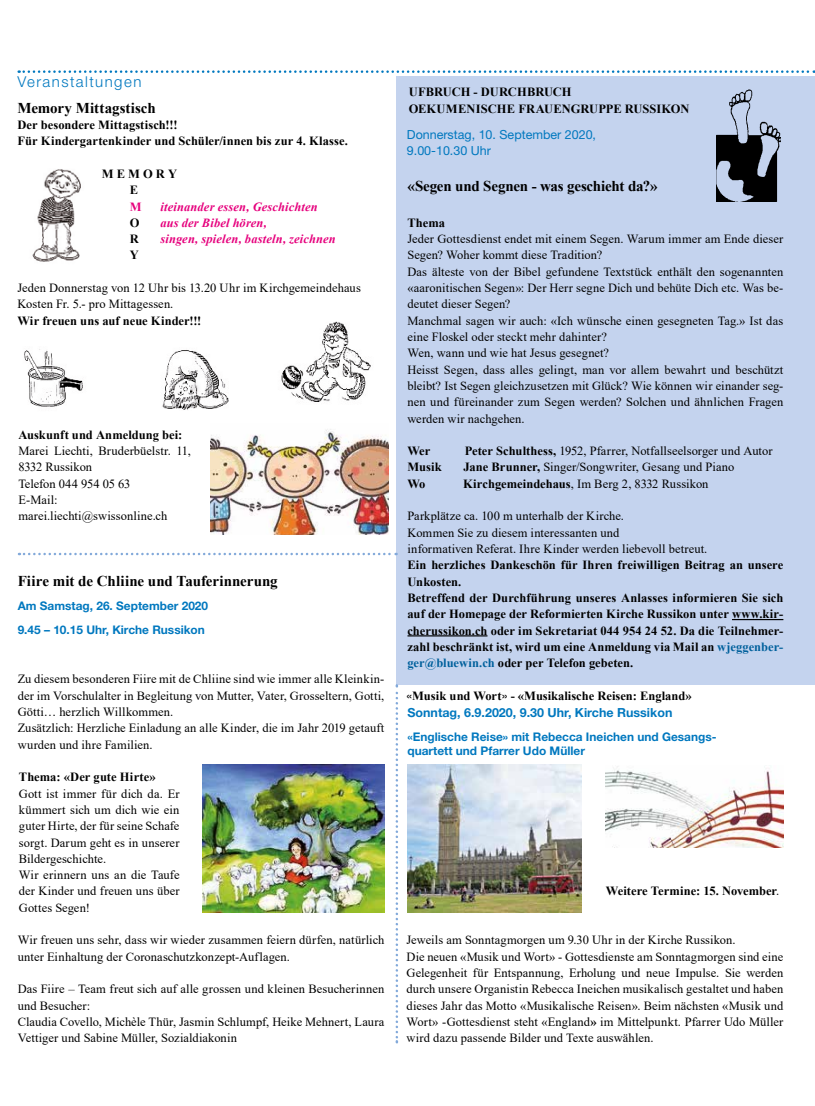
<style>
.page{position:relative;width:815px;height:1106px;background:#fff}
.page>*{position:absolute;margin:0;border:0;box-sizing:border-box;transform-origin:0 0}
.t1{font:700 15px "Times New Roman";letter-spacing:-.005em;color:#000}
.t2{font:300 15px "Helvetica Neue LT Pro";letter-spacing:.1em;color:#0078bf}
.t3{font:12.5px/16.2px "Times New Roman";letter-spacing:.005em;color:#000}
.t4{font:700 12.5px/16.2px "Times New Roman";letter-spacing:.005em;color:#000}
.t5{font:italic 700 12.5px/16.2px "Times New Roman";letter-spacing:.01em;color:#e6007d}
.t6{font:12.5px/16.2px "Helvetica Neue LT Pro";color:#0078bf}
.t7{font:700 12.5px "Helvetica Neue LT Pro";color:#0078bf}
.t8{font:700 12.5px "Times New Roman";color:#e6007d}
.t9{font:700 11.88px/24.4px "Helvetica Neue LT Pro";color:#0078bf}
.s1{font-weight:700}
.s2{color:#00609c}
.s3{font-family:"Helvetica Neue LT Pro";font-weight:400}
.s4{font-weight:400}
</style>
<div class="page">
<div style="left:397px;top:76px;width:418px;height:608px;background:#c4d3ee"></div>
<svg style="left:19px;top:70px;width:796px;height:3px"></svg>
<svg style="left:396px;top:685px;width:2px;height:358px"></svg>
<svg style="left:19px;top:553px;width:378px;height:2px"></svg>
<hr style="left:732px;top:619px;width:51px;height:1px;background:#000">
<hr style="left:407px;top:635px;width:80px;height:1px;background:#000">
<img style="left:717px;top:89px;width:63px;height:113px">
<img style="left:32px;top:169px;width:49px;height:93px">
<img style="left:24px;top:349px;width:59px;height:58px">
<img style="left:281px;top:321px;width:90px;height:81px">
<img style="left:211px;top:429px;width:177px;height:105px">
<img style="left:162px;top:350px;width:67px;height:60px">
<img style="left:203px;top:764px;width:182px;height:148px">
<img style="left:407px;top:764px;width:175px;height:148px">
<img style="left:606px;top:766px;width:177px;height:81px">
<p class="t2" style="left:17px;top:73px;width:126px">Veranstaltungen</p>
<p class="t1" style="left:17px;top:97px;width:140px">Memory Mittagstisch</p>
<p class="t4" style="left:17px;top:116px;width:332px">Der besondere Mittagstisch!!!<br>Für Kindergartenkinder und Schüler/innen bis zur 4. Klasse.</p>
<p class="t4" style="left:130px;top:165px;width:49px;text-indent:-28px">M E M O R Y<br>E</p>
<p class="t8" style="left:130px;top:197px;width:13px">M</p>
<p class="t4" style="left:130px;top:214px;width:11px;text-align:justify">O R Y</p>
<p class="t3" style="left:17px;top:279px;width:345px">Jeden Donnerstag von 12 Uhr bis 13.20 Uhr im Kirchgemeindehaus<br>Kosten Fr. 5.- pro Mittagessen.</p>
<p class="t4" style="left:17px;top:312px;width:186px">Wir freuen uns auf neue Kinder!!!</p>
<p class="t5" style="left:160px;top:198px;width:177px">iteinander essen, Geschichten aus der Bibel hören,<br>singen, spielen, basteln, zeichnen</p>
<p class="t4" style="left:18px;top:426px;width:166px">Auskunft und Anmeldung bei:</p>
<p class="t3" style="left:18px;top:442px;width:174px">Marei Liechti, Bruderbüelstr. 11,<br>8332 Russikon<br>Telefon 044 954 05 63<br>E-Mail: marei.liechti@swissonline.ch</p>
<p class="t1" style="left:18px;top:570px;width:262px">Fiire mit de Chliine und Tauferinnerung</p>
<p class="t9" style="left:18px;top:593px;width:192px">Am Samstag, 26. September 2020<br>9.45 – 10.15 Uhr, Kirche Russikon</p>
<p class="t3" style="left:18px;top:670px;width:368px">Zu diesem besonderen Fiire mit de Chliine sind wie immer alle Kleinkin&shy;der im Vorschulalter in Begleitung von Mutter, Vater, Grosseltern, Gotti, Götti… herzlich Willkommen.<br>Zusätzlich: Herzliche Einladung an alle Kinder, die im Jahr 2019 getauft wurden und ihre Familien.</p>
<p class="t4" style="left:19px;top:768px;width:138px">Thema: «Der gute Hirte»</p>
<p class="t3" style="left:19px;top:785px;width:162px">Gott ist immer für dich da. Er kümmert sich um dich wie ein guter Hirte, der für seine Schafe sorgt. Darum geht es in unserer<br>Bildergeschichte.<br>Wir erinnern uns an die Taufe der Kinder und freuen uns über<br>Gottes Segen!</p>
<p class="t3" style="left:18px;top:931px;width:368px">Wir freuen uns sehr, dass wir wieder zusammen feiern dürfen, natürlich unter Einhaltung der Coronaschutzkonzept-Auflagen.</p>
<p class="t3" style="left:18px;top:980px;width:368px">Das Fiire – Team freut sich auf alle grossen und kleinen Besucherinnen und Besucher:<br>Claudia Covello, Michèle Thür, Jasmin Schlumpf, Heike Mehnert, Laura Vettiger und Sabine Müller, Sozialdiakonin</p>
<p class="t4" style="left:409px;top:84px;width:282px">UFBRUCH - DURCHBRUCH<br>OEKUMENISCHE FRAUENGRUPPE RUSSIKON</p>
<p class="t6" style="left:407px;top:126px;width:191px">Donnerstag, 10. September 2020,<br>9.00-10.30 Uhr</p>
<p class="t1" style="left:407px;top:175px;width:252px">«Segen und Segnen - was geschieht da?»</p>
<p class="t4" style="left:407px;top:214px;width:39px">Thema</p>
<p class="t3" style="left:407px;top:230px;width:377px">Jeder Gottesdienst endet mit einem Segen. Warum immer am Ende dieser Segen? Woher kommt diese Tradition?<br>Das älteste von der Bibel gefundene Textstück enthält den sogenannten «aaronitischen Segen»: Der Herr segne Dich und behüte Dich etc. Was be&shy;deutet dieser Segen?<br>Manchmal sagen wir auch: «Ich wünsche einen gesegneten Tag.» Ist das eine Floskel oder steckt mehr dahinter?<br>Wen, wann und wie hat Jesus gesegnet?<br>Heisst Segen, dass alles gelingt, man vor allem bewahrt und beschützt bleibt? Ist Segen gleichzusetzen mit Glück? Wie können wir einander seg&shy;nen und füreinander zum Segen werden? Solchen und ähnlichen Fragen werden wir nachgehen.</p>
<p class="t4" style="left:407px;top:442px;width:24px">Wer</p>
<p class="t3" style="left:465px;top:442px;width:309px"><span class="s1">Peter Schulthess,</span> 1952, Pfarrer, Notfallseelsorger und Autor</p>
<p class="t4" style="left:407px;top:459px;width:36px">Musik</p>
<p class="t3" style="left:464px;top:459px;width:272px"><span class="s1">Jane Brunner,</span> Singer/Songwriter, Gesang und Piano</p>
<p class="t4" style="left:407px;top:475px;width:20px">Wo</p>
<p class="t3" style="left:463px;top:475px;width:247px"><span class="s1">Kirchgemeindehaus</span>, Im Berg 2, 8332 Russikon</p>
<p class="t3" style="left:407px;top:507px;width:301px">Parkplätze ca. 100 m unterhalb der Kirche.<br>Kommen Sie zu diesem interessanten und<br>informativen Referat. Ihre Kinder werden liebevoll betreut.</p>
<p class="t4" style="left:407px;top:556px;width:377px">Ein herzliches Dankeschön für Ihren freiwilligen Beitrag an unsere Unkosten.<br>Betreffend der Durchführung unseres Anlasses informieren Sie sich auf der Homepage der Reformierten Kirche Russikon unter www.kir&shy;cherussikon.ch oder im Sekretariat 044 954 24 52. Da die Teilnehmer&shy;zahl beschränkt ist, wird um eine Anmeldung via Mail an <span class="s2">wjeggenber&shy;ger@bluewin.ch</span> oder per Telefon gebeten.</p>
<p class="t4" style="left:407px;top:687px;width:286px"><span class="s3">«</span>Musik und Wort<span class="s3">»</span> - «Musikalische Reisen: England»</p>
<p class="t7" style="left:407px;top:704px;width:266px">Sonntag, 6.9.2020, 9.30 Uhr, Kirche Russikon</p>
<p class="t9" style="left:407px;top:730px;width:311px;line-height:13.8px">«Englische Reise» mit Rebecca Ineichen und Gesangs&shy;quartett und Pfarrer Udo Müller</p>
<p class="t4" style="left:606px;top:882px;width:175px">Weitere Termine: 15. November<span class="s4">.</span></p>
<p class="t3" style="left:407px;top:931px;width:378px">Jeweils am Sonntagmorgen um 9.30 Uhr in der Kirche Russikon.<br>Die neuen «Musik und Wort» - Gottesdienste am Sonntagmorgen sind eine Gelegenheit für Entspannung, Erholung und neue Impulse. Sie werden durch unsere Organistin Rebecca Ineichen musikalisch gestaltet und haben dieses Jahr das Motto «Musikalische Reisen». Beim nächsten «Musik und Wort» -Gottesdienst steht «England<span class="s1">»</span> im Mittelpunkt. Pfarrer Udo Müller wird dazu passende Bilder und Texte auswählen.</p>
</div>
